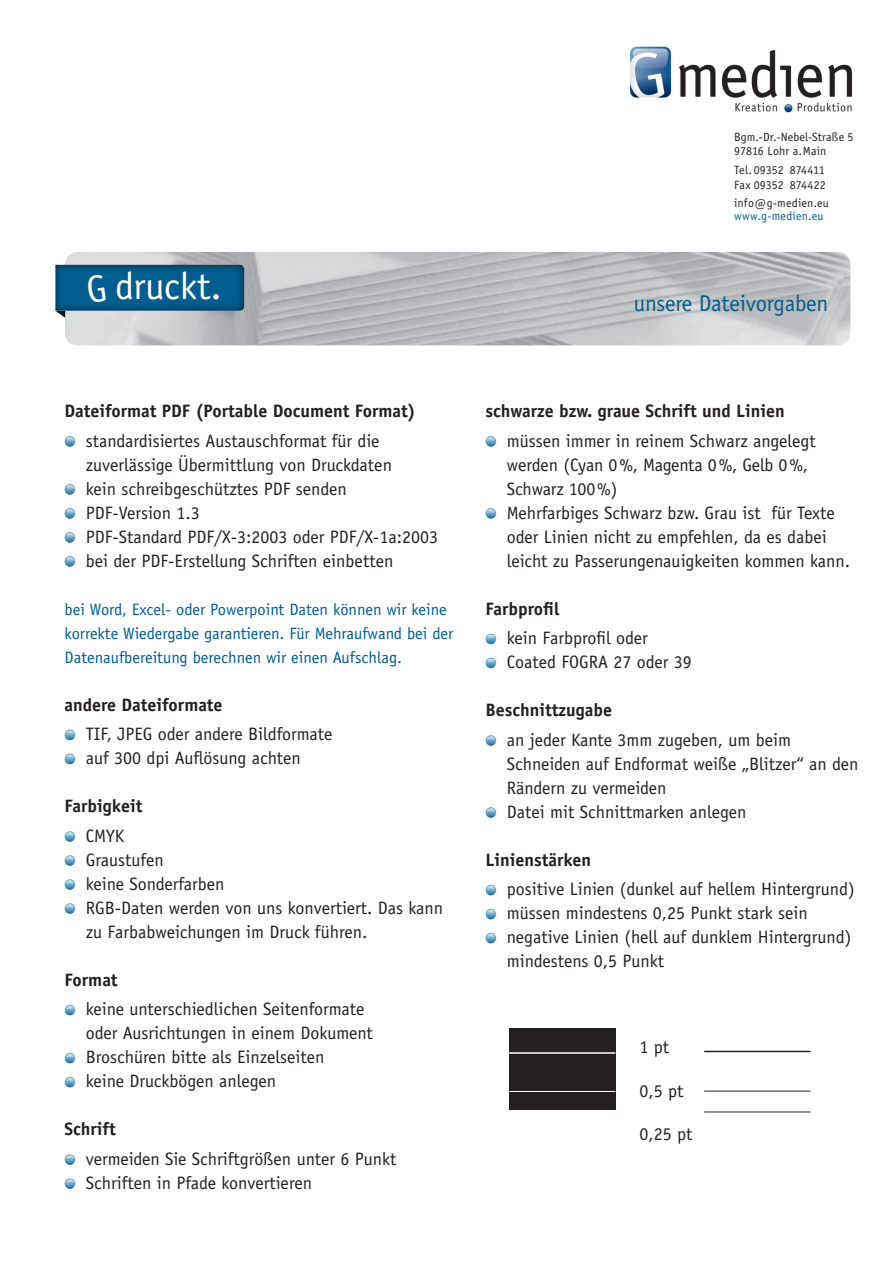
<style>
.page{position:relative;width:893px;height:1263px;background:#fff}
.page>*{position:absolute;margin:0;border:0;box-sizing:border-box;transform-origin:0 0}
.t1{font:38.1px "Officina Sans";color:#fff}
.t2{font:22.8px "Officina Sans";letter-spacing:-.01em;color:#015e8f}
.t3{font:18px/24px "Officina Sans";color:#231f20}
.t4{font:700 18px "Officina Sans";color:#231f20}
.t5{font:16.5px/24px "Officina Sans";color:#015e8f}
.t6{font:12px/14.4px "Officina Sans";letter-spacing:.005em;color:#231f20}
.t7{font:12px "Officina Sans";letter-spacing:.02em;color:#015e8f}
</style>
<div class="page">
<div style="left:509px;top:1028px;width:107px;height:81px;background:#231f20"></div>
<hr style="left:509px;top:1052px;width:106px;height:2px;background:#fff">
<hr style="left:509px;top:1091px;width:106px;height:1px;background:#fff">
<hr style="left:704px;top:1051px;width:106px;height:1px;background:#231f20">
<hr style="left:704px;top:1091px;width:106px;height:1px;background:#231f20">
<hr style="left:704px;top:1112px;width:106px;height:1px;background:#231f20">
<img style="left:631px;top:46px;width:222px;height:67px">
<div style="left:486px;top:436px;width:10px;height:11px;background:#69a3c3;border-radius:50%"></div>
<svg style="left:486px;top:443px;width:10px;height:4px"></svg>
<svg style="left:487px;top:437px;width:8px;height:4px"></svg>
<div style="left:486px;top:508px;width:10px;height:11px;background:#69a3c3;border-radius:50%"></div>
<svg style="left:486px;top:515px;width:10px;height:4px"></svg>
<svg style="left:487px;top:509px;width:8px;height:4px"></svg>
<div style="left:486px;top:634px;width:10px;height:10px;background:#7aadca;border-radius:50%"></div>
<svg style="left:486px;top:639px;width:10px;height:5px"></svg>
<svg style="left:487px;top:635px;width:8px;height:3px"></svg>
<div style="left:486px;top:658px;width:10px;height:10px;background:#7baeca;border-radius:50%"></div>
<svg style="left:486px;top:663px;width:10px;height:5px"></svg>
<svg style="left:487px;top:659px;width:8px;height:3px"></svg>
<div style="left:486px;top:735px;width:10px;height:11px;background:#69a3c3;border-radius:50%"></div>
<svg style="left:486px;top:742px;width:10px;height:4px"></svg>
<svg style="left:487px;top:736px;width:8px;height:4px"></svg>
<div style="left:486px;top:807px;width:10px;height:11px;background:#69a3c3;border-radius:50%"></div>
<svg style="left:486px;top:814px;width:10px;height:4px"></svg>
<svg style="left:487px;top:808px;width:8px;height:4px"></svg>
<div style="left:486px;top:885px;width:10px;height:10px;background:#7fb1cc;border-radius:50%"></div>
<svg style="left:486px;top:890px;width:10px;height:5px"></svg>
<svg style="left:487px;top:886px;width:8px;height:3px"></svg>
<div style="left:486px;top:909px;width:10px;height:10px;background:#7fb1cc;border-radius:50%"></div>
<svg style="left:486px;top:914px;width:10px;height:5px"></svg>
<svg style="left:487px;top:910px;width:8px;height:3px"></svg>
<div style="left:486px;top:933px;width:10px;height:10px;background:#7fb1cc;border-radius:50%"></div>
<svg style="left:486px;top:938px;width:10px;height:5px"></svg>
<svg style="left:487px;top:934px;width:8px;height:3px"></svg>
<img style="left:65px;top:252px;width:785px;height:93px">
<div style="left:53px;top:264px;width:192px;height:48px;background:#fff"></div>
<div style="left:52px;top:311px;width:14px;height:9px;background:#fff"></div>
<div style="left:65px;top:436px;width:10px;height:11px;background:#69a3c3;border-radius:50%"></div>
<svg style="left:65px;top:443px;width:10px;height:4px"></svg>
<svg style="left:66px;top:437px;width:8px;height:4px"></svg>
<div style="left:65px;top:484px;width:10px;height:11px;background:#69a3c3;border-radius:50%"></div>
<svg style="left:65px;top:491px;width:10px;height:4px"></svg>
<svg style="left:66px;top:485px;width:8px;height:4px"></svg>
<div style="left:65px;top:508px;width:10px;height:11px;background:#69a3c3;border-radius:50%"></div>
<svg style="left:65px;top:515px;width:10px;height:4px"></svg>
<svg style="left:66px;top:509px;width:8px;height:4px"></svg>
<div style="left:65px;top:532px;width:10px;height:11px;background:#69a3c3;border-radius:50%"></div>
<svg style="left:65px;top:539px;width:10px;height:4px"></svg>
<svg style="left:66px;top:533px;width:8px;height:4px"></svg>
<div style="left:65px;top:556px;width:10px;height:11px;background:#69a3c3;border-radius:50%"></div>
<svg style="left:65px;top:563px;width:10px;height:4px"></svg>
<svg style="left:66px;top:557px;width:8px;height:4px"></svg>
<div style="left:65px;top:730px;width:10px;height:10px;background:#7baeca;border-radius:50%"></div>
<svg style="left:65px;top:735px;width:10px;height:5px"></svg>
<svg style="left:66px;top:731px;width:8px;height:3px"></svg>
<div style="left:65px;top:754px;width:10px;height:10px;background:#7baeca;border-radius:50%"></div>
<svg style="left:65px;top:759px;width:10px;height:5px"></svg>
<svg style="left:66px;top:755px;width:8px;height:3px"></svg>
<div style="left:65px;top:831px;width:10px;height:11px;background:#69a3c3;border-radius:50%"></div>
<svg style="left:65px;top:838px;width:10px;height:4px"></svg>
<svg style="left:66px;top:832px;width:8px;height:4px"></svg>
<div style="left:65px;top:855px;width:10px;height:11px;background:#69a3c3;border-radius:50%"></div>
<svg style="left:65px;top:862px;width:10px;height:4px"></svg>
<svg style="left:66px;top:856px;width:8px;height:4px"></svg>
<div style="left:65px;top:879px;width:10px;height:11px;background:#69a3c3;border-radius:50%"></div>
<svg style="left:65px;top:886px;width:10px;height:4px"></svg>
<svg style="left:66px;top:880px;width:8px;height:4px"></svg>
<div style="left:65px;top:903px;width:10px;height:11px;background:#69a3c3;border-radius:50%"></div>
<svg style="left:65px;top:910px;width:10px;height:4px"></svg>
<svg style="left:66px;top:904px;width:8px;height:4px"></svg>
<div style="left:65px;top:1005px;width:10px;height:10px;background:#80b1cc;border-radius:50%"></div>
<svg style="left:65px;top:1010px;width:10px;height:5px"></svg>
<svg style="left:66px;top:1006px;width:8px;height:3px"></svg>
<div style="left:65px;top:1053px;width:10px;height:10px;background:#80b1cc;border-radius:50%"></div>
<svg style="left:65px;top:1058px;width:10px;height:5px"></svg>
<svg style="left:66px;top:1054px;width:8px;height:3px"></svg>
<div style="left:65px;top:1077px;width:10px;height:10px;background:#81b1cc;border-radius:50%"></div>
<svg style="left:65px;top:1082px;width:10px;height:5px"></svg>
<svg style="left:66px;top:1078px;width:8px;height:3px"></svg>
<div style="left:65px;top:1154px;width:10px;height:11px;background:#69a3c3;border-radius:50%"></div>
<svg style="left:65px;top:1161px;width:10px;height:4px"></svg>
<svg style="left:66px;top:1155px;width:8px;height:4px"></svg>
<div style="left:65px;top:1178px;width:10px;height:11px;background:#69a3c3;border-radius:50%"></div>
<svg style="left:65px;top:1185px;width:10px;height:4px"></svg>
<svg style="left:66px;top:1179px;width:8px;height:4px"></svg>
<svg style="left:55px;top:265px;width:189px;height:53px"></svg>
<h1 class="t1" style="left:115px;top:264px;width:108px">druckt.</h1>
<p class="t6" style="left:734px;top:130px;width:121px">Bgm.-Dr.-Nebel-Straße 5<br>97816 Lohr a.Main</p>
<p class="t6" style="left:734px;top:163px;width:93px">Tel. 09352 874411<br>Fax 09352 874422</p>
<p class="t6" style="left:734px;top:196px;width:96px">info@g-medien.eu</p>
<p class="t7" style="left:734px;top:209px;width:91px">www.g-medien.eu</p>
<p class="t2" style="left:634px;top:290px;width:196px">unsere Dateivorgaben</p>
<p class="t4" style="left:65px;top:400px;width:353px">Dateiformat PDF (Portable Document Format)</p>
<p class="t3" style="left:86px;top:429px;width:354px">standardisiertes Austauschformat für die zuverlässige Übermittlung von Druckdaten<br>kein schreibgeschütztes PDF senden<br>PDF-Version 1.3<br>PDF-Standard PDF/X-3:2003 oder PDF/X-1a:2003 bei der PDF-Erstellung Schriften einbetten</p>
<p class="t5" style="left:65px;top:597px;width:390px">bei Word, Excel- oder Powerpoint Daten können wir keine korrekte Wiedergabe garantieren. Für Mehraufwand bei der<br>Datenaufbereitung berechnen wir einen Aufschlag.</p>
<p class="t4" style="left:65px;top:693px;width:160px">andere Dateiformate</p>
<p class="t3" style="left:86px;top:722px;width:248px">TIF, JPEG oder andere Bildformate auf 300 dpi Auflösung achten</p>
<p class="t4" style="left:65px;top:795px;width:79px">Farbigkeit</p>
<p class="t3" style="left:86px;top:824px;width:359px">CMYK<br>Graustufen<br>keine Sonderfarben<br>RGB-Daten werden von uns konvertiert. Das kann zu Farbabweichungen im Druck führen.</p>
<p class="t4" style="left:65px;top:968px;width:55px">Format</p>
<p class="t3" style="left:86px;top:997px;width:288px">keine unterschiedlichen Seitenformate oder Ausrichtungen in einem Dokument Broschüren bitte als Einzelseiten<br>keine Druckbögen anlegen</p>
<p class="t4" style="left:65px;top:1118px;width:53px">Schrift</p>
<p class="t3" style="left:86px;top:1147px;width:312px">vermeiden Sie Schriftgrößen unter 6 Punkt<br>Schriften in Pfade konvertieren</p>
<p class="t4" style="left:486px;top:400px;width:301px">schwarze bzw. graue Schrift und Linien</p>
<p class="t3" style="left:507px;top:429px;width:345px">müssen immer in reinem Schwarz angelegt werden (Cyan 0%, Magenta 0%, Gelb 0%, Schwarz 100%)<br>Mehrfarbiges Schwarz bzw. Grau ist für Texte oder Linien nicht zu empfehlen, da es dabei leicht zu Passerungenauigkeiten kommen kann.</p>
<p class="t4" style="left:486px;top:597px;width:76px">Farbprofil</p>
<p class="t3" style="left:507px;top:626px;width:187px">kein Farbprofil oder<br>Coated FOGRA 27 oder 39</p>
<p class="t4" style="left:486px;top:699px;width:128px">Beschnittzugabe</p>
<p class="t3" style="left:507px;top:728px;width:353px">an jeder Kante 3mm zugeben, um beim Schneiden auf Endformat weiße „Blitzer“ an den Rändern zu vermeiden<br>Datei mit Schnittmarken anlegen</p>
<p class="t4" style="left:486px;top:848px;width:107px">Linienstärken</p>
<p class="t3" style="left:507px;top:877px;width:349px">positive Linien (dunkel auf hellem Hintergrund) müssen mindestens 0,25 Punkt stark sein negative Linien (hell auf dunklem Hintergrund) mindestens 0,5 Punkt</p>
<p class="t3" style="left:639px;top:1035px;width:31px">1 pt</p>
<p class="t3" style="left:639px;top:1078px;width:45px">0,5 pt</p>
<p class="t3" style="left:639px;top:1122px;width:54px">0,25 pt</p>
</div>
